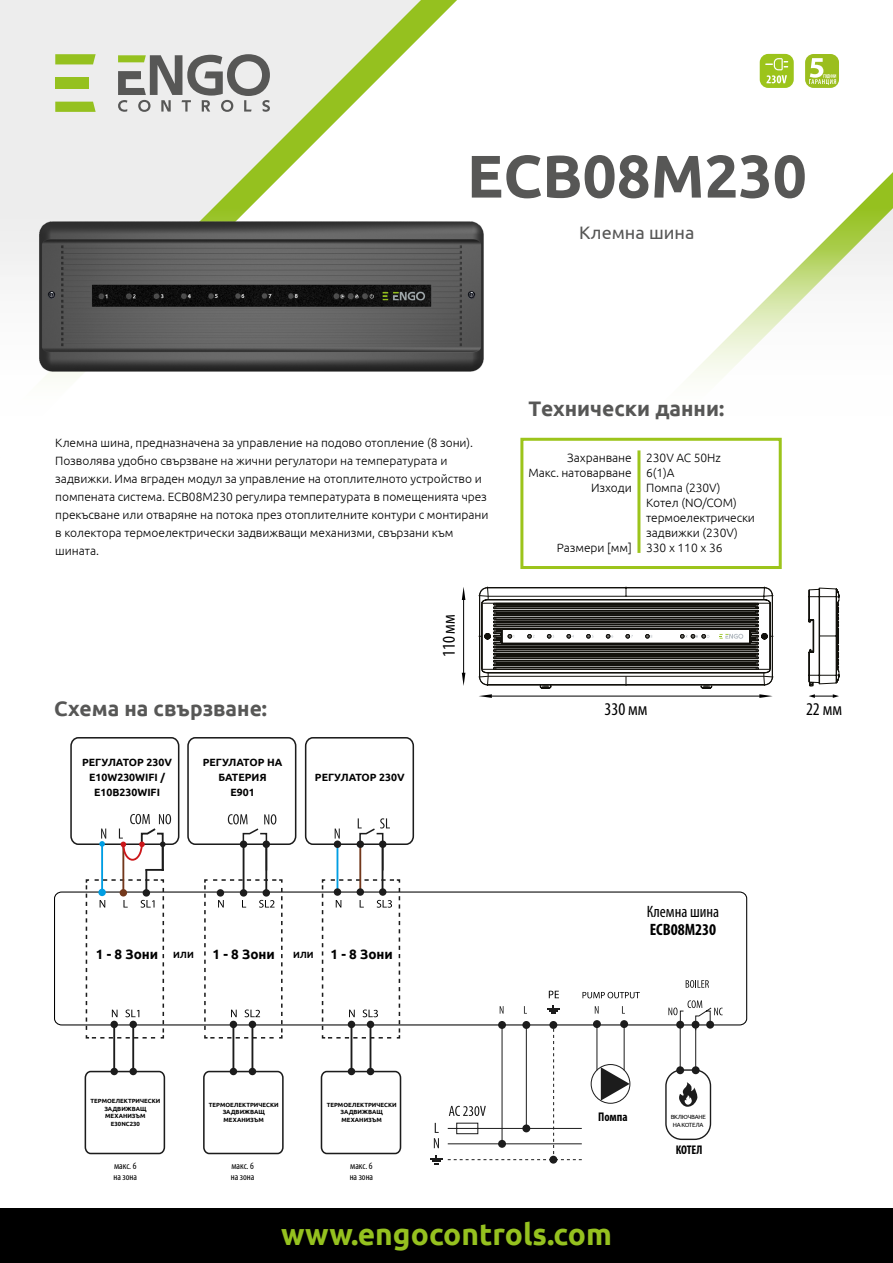
<style>
.page{position:relative;width:893px;height:1263px;background:#fff}
.page>*{position:absolute;margin:0;border:0;box-sizing:border-box;transform-origin:0 0}
.t1{font:700 60px "Ubuntu";color:#575756}
.t2{font:700 30px "Ubuntu";color:#95c11f}
.t3{font:700 21px "Ubuntu";color:#575756}
.t4{font:condensed 18px "Myriad Pro";color:#000}
.t5{font:18px "Ubuntu";color:#575756}
.t6{font:condensed 16.5px "Myriad Pro";color:#000}
.t7{font:700 condensed 16.5px "Myriad Pro";color:#000}
.t8{font:700 13.5px "Ubuntu";color:#000}
.t9{font:700 condensed 12.6px "Myriad Pro";color:#000}
.t10{font:300 12px/15px "Ubuntu";letter-spacing:-.005em;color:#000}
.t11{font:700 10.5px/15px "Ubuntu";color:#000;text-align:center}
.t12{font:condensed 9.75px/11.2px "Myriad Pro";color:#000}
.t13{font:700 9px "Ubuntu";color:#000}
.t14{font:700 6px/7.5px "Ubuntu";color:#000;text-align:center}
.t15{font:6px/7.5px "Ubuntu";letter-spacing:-.05em;color:#000;text-align:center}
.s1{font-size:9px}
</style>
<div class="page">
<svg style="left:0;top:0;width:427px;height:208px;fill:#ededed"></svg>
<svg style="left:857px;top:183px;width:36px;height:25px"></svg>
<svg style="left:0;top:208px;width:893px;height:249px"></svg>
<div style="left:0;top:249px;width:893px;height:197px;background:#fff"></div>
<svg style="left:118px;top:54px;width:152px;height:58px;background:#b0b1ad"></svg>
<svg style="left:55px;top:54px;width:41px;height:10px"></svg>
<svg style="left:55px;top:102px;width:41px;height:10px"></svg>
<div style="left:55px;top:77px;width:34px;height:12px;background:#95c11f"></div>
<hr style="left:463px;top:599px;width:1px;height:75px;background:#000">
<hr style="left:492px;top:696px;width:269px;height:1px;background:#000">
<svg style="left:462px;top:587px;width:3px;height:13px"></svg>
<svg style="left:759px;top:694px;width:14px;height:4px"></svg>
<svg style="left:462px;top:673px;width:3px;height:13px"></svg>
<svg style="left:479px;top:694px;width:13px;height:4px"></svg>
<svg style="left:809px;top:694px;width:30px;height:4px"></svg>
<div style="left:0;top:1209px;width:893px;height:54px;background:#000"></div>
<svg style="left:760px;top:54px;width:34px;height:34px"></svg>
<img style="left:37px;top:220px;width:448px;height:153px">
<svg style="left:479px;top:587px;width:294px;height:101px"></svg>
<svg style="left:809px;top:588px;width:30px;height:98px"></svg>
<svg style="left:549px;top:991px;width:10px;height:7px"></svg>
<svg style="left:70px;top:737px;width:345px;height:418px"></svg>
<hr style="left:122px;top:844px;width:2px;height:49px;background:#73381c">
<div style="left:120px;top:889px;width:7px;height:7px;background:#73381c;border-radius:50%"></div>
<hr style="left:101px;top:843px;width:2px;height:49px;background:#009ee3">
<div style="left:98px;top:889px;width:8px;height:7px;background:#009ee3;border-radius:50%"></div>
<hr style="left:145px;top:869px;width:2px;height:24px;background:#1c1c1c">
<div style="left:143px;top:889px;width:7px;height:8px;background:#1c1c1c;border-radius:50%"></div>
<div style="left:240px;top:889px;width:7px;height:8px;background:#1c1c1c;border-radius:50%"></div>
<div style="left:217px;top:889px;width:7px;height:8px;background:#1c1c1c;border-radius:50%"></div>
<div style="left:263px;top:889px;width:7px;height:8px;background:#1c1c1c;border-radius:50%"></div>
<div style="left:240px;top:840px;width:7px;height:8px;background:#1c1c1c;border-radius:50%"></div>
<div style="left:263px;top:840px;width:7px;height:8px;background:#1c1c1c;border-radius:50%"></div>
<svg style="left:99px;top:828px;width:7px;height:19px"></svg>
<svg style="left:119px;top:814px;width:52px;height:58px"></svg>
<svg style="left:335px;top:828px;width:5px;height:10px"></svg>
<svg style="left:358px;top:818px;width:32px;height:54px"></svg>
<hr style="left:359px;top:844px;width:2px;height:49px;background:#73381c">
<hr style="left:382px;top:844px;width:1px;height:49px;background:#1c1c1c">
<hr style="left:337px;top:844px;width:1px;height:49px;background:#009ee3">
<div style="left:334px;top:840px;width:7px;height:8px;background:#1c1c1c;border-radius:50%"></div>
<div style="left:357px;top:840px;width:7px;height:8px;background:#1c1c1c;border-radius:50%"></div>
<div style="left:379px;top:840px;width:7px;height:8px;background:#1c1c1c;border-radius:50%"></div>
<div style="left:334px;top:888px;width:7px;height:8px;background:#1c1c1c;border-radius:50%"></div>
<div style="left:357px;top:888px;width:7px;height:8px;background:#1c1c1c;border-radius:50%"></div>
<div style="left:379px;top:888px;width:7px;height:8px;background:#1c1c1c;border-radius:50%"></div>
<hr style="left:132px;top:1024px;width:2px;height:47px;background:#1c1c1c">
<hr style="left:113px;top:1024px;width:2px;height:47px;background:#1c1c1c">
<div style="left:110px;top:1068px;width:8px;height:7px;background:#1c1c1c;border-radius:50%"></div>
<div style="left:129px;top:1068px;width:8px;height:7px;background:#1c1c1c;border-radius:50%"></div>
<div style="left:110px;top:1021px;width:8px;height:7px;background:#1c1c1c;border-radius:50%"></div>
<div style="left:129px;top:1021px;width:8px;height:7px;background:#1c1c1c;border-radius:50%"></div>
<svg style="left:202px;top:1070px;width:82px;height:85px"></svg>
<hr style="left:251px;top:1024px;width:2px;height:47px;background:#1c1c1c">
<hr style="left:232px;top:1024px;width:2px;height:47px;background:#1c1c1c">
<div style="left:230px;top:1068px;width:7px;height:7px;background:#1c1c1c;border-radius:50%"></div>
<div style="left:249px;top:1068px;width:7px;height:7px;background:#1c1c1c;border-radius:50%"></div>
<div style="left:230px;top:1021px;width:7px;height:7px;background:#1c1c1c;border-radius:50%"></div>
<div style="left:249px;top:1021px;width:7px;height:7px;background:#1c1c1c;border-radius:50%"></div>
<svg style="left:320px;top:1070px;width:82px;height:85px"></svg>
<hr style="left:370px;top:1024px;width:1px;height:47px;background:#1c1c1c">
<hr style="left:351px;top:1024px;width:1px;height:47px;background:#1c1c1c">
<div style="left:348px;top:1068px;width:7px;height:7px;background:#1c1c1c;border-radius:50%"></div>
<div style="left:367px;top:1068px;width:7px;height:7px;background:#1c1c1c;border-radius:50%"></div>
<div style="left:348px;top:1021px;width:7px;height:7px;background:#1c1c1c;border-radius:50%"></div>
<div style="left:367px;top:1021px;width:7px;height:7px;background:#1c1c1c;border-radius:50%"></div>
<svg style="left:524px;top:1006px;width:3px;height:8px"></svg>
<svg style="left:500px;top:1006px;width:3px;height:8px"></svg>
<svg style="left:622px;top:1006px;width:3px;height:8px"></svg>
<svg style="left:595px;top:1006px;width:4px;height:8px"></svg>
<svg style="left:547px;top:1005px;width:13px;height:9px"></svg>
<div style="left:549px;top:1021px;width:8px;height:8px;background:#1c1c1c;border-radius:50%"></div>
<div style="left:522px;top:1021px;width:8px;height:8px;background:#1c1c1c;border-radius:50%"></div>
<div style="left:498px;top:1021px;width:8px;height:8px;background:#1c1c1c;border-radius:50%"></div>
<svg style="left:430px;top:1025px;width:153px;height:139px"></svg>
<hr style="left:502px;top:1025px;width:1px;height:119px;background:#1c1c1c">
<hr style="left:526px;top:1025px;width:1px;height:103px;background:#1c1c1c">
<div style="left:665px;top:1069px;width:46px;height:71px;border:1px solid #1c1c1c;border-radius:16px"></div>
<svg style="left:686px;top:980px;width:23px;height:8px"></svg>
<div style="left:676px;top:1066px;width:8px;height:8px;background:#1c1c1c;border-radius:50%"></div>
<div style="left:692px;top:1066px;width:8px;height:8px;background:#1c1c1c;border-radius:50%"></div>
<hr style="left:680px;top:1025px;width:1px;height:45px;background:#1c1c1c">
<hr style="left:695px;top:1025px;width:1px;height:45px;background:#1c1c1c">
<svg style="left:679px;top:1082px;width:19px;height:25px"></svg>
<div style="left:620px;top:1020px;width:8px;height:8px;background:#1c1c1c;border-radius:50%"></div>
<div style="left:593px;top:1020px;width:8px;height:8px;background:#1c1c1c;border-radius:50%"></div>
<hr style="left:596px;top:1025px;width:1px;height:45px;background:#1c1c1c">
<hr style="left:624px;top:1025px;width:1px;height:45px;background:#1c1c1c">
<div style="left:591px;top:1064px;width:39px;height:39px;border:1px solid #1c1c1c;border-radius:50%"></div>
<svg style="left:601px;top:1067px;width:29px;height:33px"></svg>
<svg style="left:582px;top:992px;width:58px;height:6px"></svg>
<svg style="left:668px;top:1000px;width:55px;height:31px"></svg>
<svg style="left:805px;top:54px;width:34px;height:34px"></svg>
<div style="left:520px;top:438px;width:262px;height:131px;border:3px solid #9cc41b"></div>
<hr style="left:637px;top:450px;width:3px;height:103px;background:#9cc41b">
<h1 class="t1" style="left:467px;top:140px;width:341px">ECB08M230</h1>
<h3 class="t5" style="left:579px;top:222px;width:117px">Клемна шина</h3>
<p class="t10" style="left:55px;top:433px;width:435px;line-height:18px">Клемна шина, предназначена за управление на подово отопление (8 зони).<br>Позволява удобно свързване на жични регулатори на температурата и задвижки. Има вграден модул за управление на отоплителното устройство и помпената система. ECB08M230 регулира температурата в помещенията чрез прекъсване или отваряне на потока през отоплителните контури с монтирани в колектора термоелектрически задвижващи механизми, свързани към шината.</p>
<h3 class="t3" style="left:54px;top:696px;width:215px">Схема на свързване:</h3>
<p class="t11" style="left:82px;top:754px;width:91px">РЕГУЛАТОР 230V<br>E10W230WIFI /<br>E10B230WIFI</p>
<p class="t11" style="left:203px;top:754px;width:81px">РЕГУЛАТОР НА<br>БАТЕРИЯ<br>E901</p>
<p class="t11" style="left:315px;top:770px;width:91px">РЕГУЛАТОР 230V</p>
<h3 class="t4" style="left:438px;top:657px;width:44px;rotate:-90deg">110 мм</h3>
<h3 class="t3" style="left:528px;top:396px;width:197px">Tехнически данни:</h3>
<p class="t10" style="left:528px;top:450px;width:105px;text-align:right">Захранване<br>Макс. натоварване<br>Изходи</p>
<p class="t10" style="left:557px;top:540px;width:77px">Размери [мм]</p>
<p class="t10" style="left:646px;top:450px;width:110px">230V AC 50Hz<br>6(1)A<br>Помпа (230V)<br>Котел (NO/COM) термоелектрически задвижки (230V)<br>330 x 110 x 36</p>
<h3 class="t4" style="left:604px;top:699px;width:44px">330 мм</h3>
<h3 class="t4" style="left:806px;top:698px;width:38px">22 мм</h3>
<p class="t8" style="left:96px;top:946px;width:100px">1 - 8 Зони <span class="s1">ИЛИ</span></p>
<p class="t13" style="left:293px;top:949px;width:22px">ИЛИ</p>
<p class="t8" style="left:213px;top:946px;width:64px">1 - 8 Зони</p>
<p class="t8" style="left:331px;top:946px;width:64px">1 - 8 Зони</p>
<h3 class="t6" style="left:647px;top:902px;width:74px">Клемна шина</h3>
<h3 class="t7" style="left:650px;top:919px;width:68px">ECB08M230</h3>
<p class="t14" style="left:91px;top:1097px;width:71px">ТЕРМОЕЛЕКТРИЧЕСКИ<br>ЗАДВИЖВАЩ<br>МЕХАНИЗЪМ<br>E30NC230</p>
<p class="t14" style="left:209px;top:1101px;width:71px">ТЕРМОЕЛЕКТРИЧЕСКИ<br>ЗАДВИЖВАЩ<br>МЕХАНИЗЪМ</p>
<p class="t14" style="left:327px;top:1101px;width:71px">ТЕРМОЕЛЕКТРИЧЕСКИ<br>ЗАДВИЖВАЩ<br>МЕХАНИЗЪМ</p>
<p class="t12" style="left:113px;top:1160px;width:25px">макс. 6 на зона</p>
<p class="t12" style="left:231px;top:1160px;width:25px">макс. 6 на зона</p>
<p class="t12" style="left:350px;top:1160px;width:25px">макс. 6 на зона</p>
<p class="t9" style="left:598px;top:1108px;width:31px">Помпа</p>
<p class="t15" style="left:671px;top:1113px;width:37px">ВКЛЮЧВАНЕ<br>НА КОТЕЛА</p>
<p class="t9" style="left:676px;top:1142px;width:28px">КОТЕЛ</p>
<h2 class="t2" style="left:281px;top:1216px;width:332px">www.engocontrols.com</h2>
</div>
